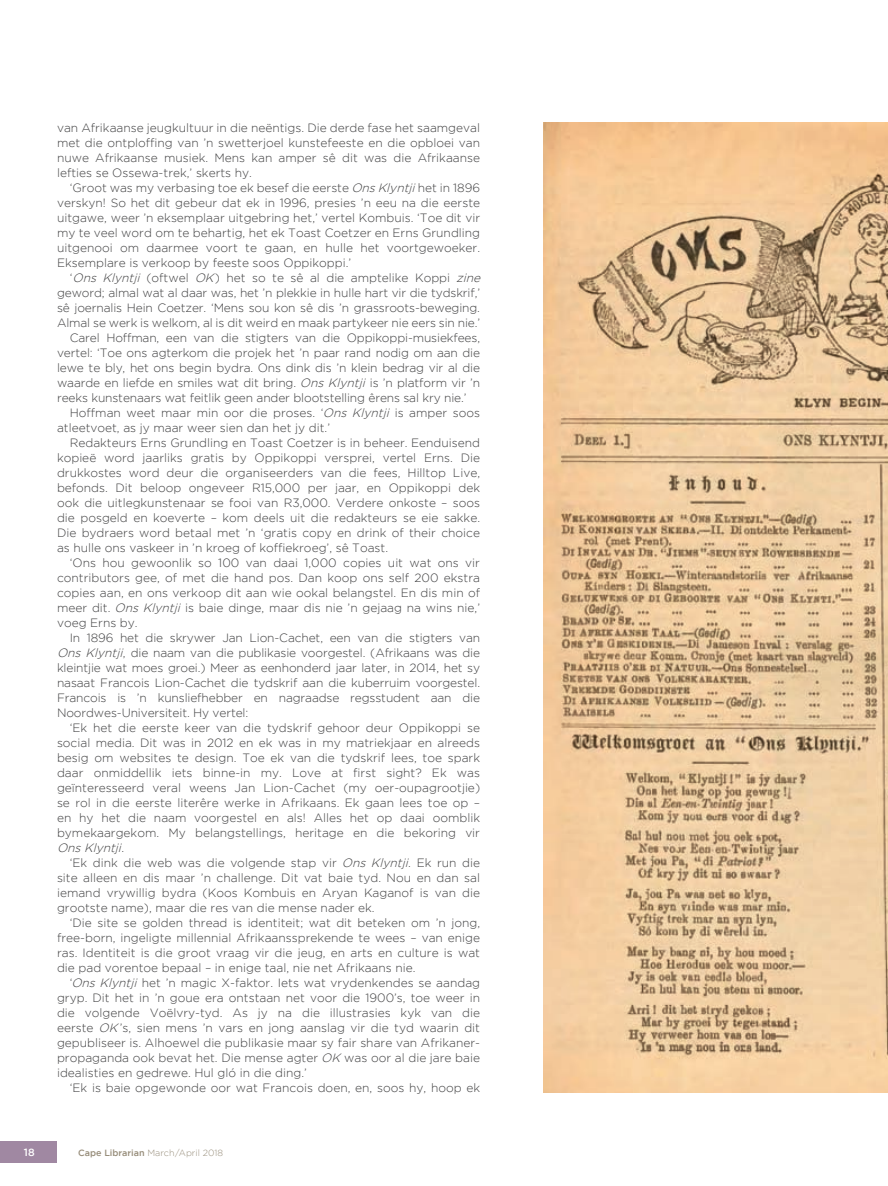
<style>
.page{position:relative;width:888px;height:1186px;background:#fff}
.page>*{position:absolute;margin:0;border:0;box-sizing:border-box;transform-origin:0 0}
.t1{font:300 12px/15px "Gotham";color:#3e3e3f;text-align:justify}
.t2{font:italic 300 12px "Gotham";color:#3e3e3f}
.t3{font:500 10.5px "Gotham";color:#fff}
.t4{font:300 9px "Gotham";color:#978d7a}
.s1{font-style:italic}
.s2{font-style:normal}
.s3{font-weight:500}
</style>
<div class="page">
<div style="left:0;top:1141px;width:57px;height:22px;background:#a088a2"></div>
<img style="left:544px;top:123px;width:344px;height:969px">
<p class="t1" style="left:57px;top:120px;width:425px">van Afrikaanse jeugkultuur in die neëntigs. Die derde fase het saamgeval met die ontploffing van ’n swetterjoel kunstefeeste en die opbloei van nuwe Afrikaanse musiek. Mens kan amper sê dit was die Afrikaanse lefties se Ossewa-trek,’ skerts hy.</p>
<p class="t1" style="left:57px;top:180px;width:425px;text-indent:13px">‘Groot was my verbasing toe ek besef die eerste <span class="s1">OnsKlyntji</span>het in 1896 verskyn! So het dit gebeur dat ek in 1996, presies ’n eeu na die eerste uitgawe, weer ’n eksemplaar uitgebring het,’ vertel Kombuis. ‘Toe dit vir my te veel word om te behartig, het ek Toast Coetzer en Erns Grundling uitgenooi om daarmee voort te gaan, en hulle het voortgewoeker.<br>Eksemplare is verkoop by feeste soos Oppikoppi.’</p>
<p class="t1" style="left:70px;top:270px;width:415px">‘<span class="s1">Ons Klyntji</span> (oftwel <span class="s1">OK</span>) het so te sê al die amptelike Koppi <span class="s1">zine</span></p>
<p class="t1" style="left:57px;top:285px;width:425px">geword; almal wat al daar was, het ’n plekkie in hulle hart vir die tydskrif,’</p>
<p class="t1" style="left:57px;top:300px;width:425px">sê joernalis Hein Coetzer. ‘Mens sou kon sê dis ’n grassroots-beweging.</p>
<p class="t1" style="left:57px;top:315px;width:425px">Almal se werk is welkom, al is dit weird en maak partykeer nie eers sin nie.’</p>
<p class="t1" style="left:70px;top:330px;width:412px">Carel Hoffman, een van die stigters van die Oppikoppi-musiekfees,</p>
<p class="t1" style="left:57px;top:345px;width:425px">vertel: ‘Toe ons agterkom die projek het ’n paar rand nodig om aan die</p>
<p class="t1" style="left:57px;top:360px;width:425px">lewe te bly, het ons begin bydra. Ons dink dis ’n klein bedrag vir al die</p>
<p class="t1" style="left:57px;top:375px;width:425px">waarde en liefde en smiles wat dit bring. <span class="s1">Ons Klyntji</span> is ’n platform vir ’n</p>
<p class="t1" style="left:57px;top:390px;width:411px">reeks kunstenaars wat feitlik geen ander blootstelling êrens sal kry nie.’</p>
<p class="t1" style="left:70px;top:405px;width:412px">Hoffman weet maar min oor die proses. ‘<span class="s1">Ons Klyntji</span> is amper soos</p>
<p class="t1" style="left:57px;top:420px;width:275px">atleetvoet, as jy maar weer sien dan het jy dit.’</p>
<p class="t1" style="left:70px;top:435px;width:412px">Redakteurs Erns Grundling en Toast Coetzer is in beheer. Eenduisend</p>
<p class="t1" style="left:57px;top:450px;width:425px">kopieë word jaarliks gratis by Oppikoppi versprei, vertel Erns. Die</p>
<p class="t1" style="left:57px;top:465px;width:425px">drukkostes word deur die organiseerders van die fees, Hilltop Live,</p>
<p class="t1" style="left:57px;top:480px;width:425px">befonds. Dit beloop ongeveer R15,000 per jaar, en Oppikoppi dek</p>
<p class="t1" style="left:57px;top:495px;width:425px">ook die uitlegkunstenaar se fooi van R3,000. Verdere onkoste – soos</p>
<p class="t1" style="left:57px;top:510px;width:425px">die posgeld en koeverte – kom deels uit die redakteurs se eie sakke.</p>
<p class="t1" style="left:57px;top:525px;width:424px">Die bydraers word betaal met ’n ‘gratis copy en drink of their choice</p>
<p class="t1" style="left:57px;top:540px;width:333px">as hulle ons vaskeer in ’n kroeg of koffiekroeg’, sê Toast.</p>
<p class="t1" style="left:70px;top:555px;width:412px">‘Ons hou gewoonlik so 100 van daai 1,000 copies uit wat ons vir</p>
<p class="t1" style="left:57px;top:570px;width:425px">contributors gee, of met die hand pos. Dan koop ons self 200 ekstra</p>
<p class="t1" style="left:57px;top:585px;width:425px">copies aan, en ons verkoop dit aan wie ookal belangstel. En dis min of</p>
<p class="t1" style="left:57px;top:600px;width:425px">meer dit. <span class="s1">Ons Klyntji</span> is baie dinge, maar dis nie ’n gejaag na wins nie,’</p>
<p class="t1" style="left:57px;top:615px;width:82px">voeg Erns by.</p>
<p class="t1" style="left:70px;top:630px;width:412px">In 1896 het die skrywer Jan Lion-Cachet, een van die stigters van</p>
<p class="t1" style="left:57px;top:645px;width:425px"><span class="s1">Ons Klyntji</span>, die naam van die publikasie voorgestel. (Afrikaans was die</p>
<p class="t1" style="left:57px;top:660px;width:425px">kleintjie wat moes groei.) Meer as eenhonderd jaar later, in 2014, het sy</p>
<p class="t1" style="left:57px;top:675px;width:425px">nasaat Francois Lion-Cachet die tydskrif aan die kuberruim voorgestel.</p>
<p class="t1" style="left:57px;top:690px;width:425px">Francois is ’n kunsliefhebber en nagraadse regsstudent aan die</p>
<p class="t1" style="left:57px;top:705px;width:193px">Noordwes-Universiteit. Hy vertel:</p>
<p class="t1" style="left:70px;top:720px;width:412px">‘Ek het die eerste keer van die tydskrif gehoor deur Oppikoppi se</p>
<p class="t1" style="left:57px;top:735px;width:425px">social media. Dit was in 2012 en ek was in my matriekjaar en alreeds</p>
<p class="t1" style="left:57px;top:750px;width:425px">besig om websites te design. Toe ek van die tydskrif lees, toe spark</p>
<p class="t1" style="left:57px;top:765px;width:425px">daar onmiddellik iets binne-in my. Love at first sight? Ek was</p>
<p class="t1" style="left:57px;top:780px;width:425px">geïnteresseerd veral weens Jan Lion-Cachet (my oer-oupagrootjie)</p>
<p class="t1" style="left:57px;top:795px;width:425px">se rol in die eerste literêre werke in Afrikaans. Ek gaan lees toe op –</p>
<p class="t1" style="left:57px;top:810px;width:425px">en hy het die naam voorgestel en als! Alles het op daai oomblik</p>
<p class="t1" style="left:57px;top:825px;width:425px">bymekaargekom. My belangstellings, heritage en die bekoring vir</p>
<p class="t2" style="left:57px;top:841px;width:69px">OnsKlyntji<span class="s2">.</span></p>
<p class="t1" style="left:70px;top:855px;width:412px">‘Ek dink die web was die volgende stap vir <span class="s1">Ons Klyntji</span>. Ek run die</p>
<p class="t1" style="left:57px;top:870px;width:425px">site alleen en dis maar ’n challenge. Dit vat baie tyd. Nou en dan sal</p>
<p class="t1" style="left:57px;top:885px;width:425px">iemand vrywillig bydra (Koos Kombuis en Aryan Kaganof is van die</p>
<p class="t1" style="left:57px;top:900px;width:319px">grootste name), maar die res van die mense nader ek.</p>
<p class="t1" style="left:70px;top:915px;width:412px">‘Die site se golden thread is identiteit; wat dit beteken om ’n jong,</p>
<p class="t1" style="left:57px;top:930px;width:425px">free-born, ingeligte millennial Afrikaanssprekende te wees – van enige</p>
<p class="t1" style="left:57px;top:945px;width:425px">ras. Identiteit is die groot vraag vir die jeug, en arts en culture is wat</p>
<p class="t1" style="left:57px;top:960px;width:360px">die pad vorentoe bepaal – in enige taal, nie net Afrikaans nie.</p>
<p class="t1" style="left:70px;top:975px;width:412px">‘<span class="s1">Ons Klyntji</span> het ’n magic X-faktor. Iets wat vrydenkendes se aandag</p>
<p class="t1" style="left:57px;top:990px;width:424px">gryp. Dit het in ’n goue era ontstaan net voor die 1900’s, toe weer in</p>
<p class="t1" style="left:57px;top:1005px;width:425px">die volgende Voëlvry-tyd. As jy na die illustrasies kyk van die</p>
<p class="t1" style="left:57px;top:1020px;width:425px">eerste <span class="s1">OK</span>’s, sien mens ’n vars en jong aanslag vir die tyd waarin dit</p>
<p class="t1" style="left:57px;top:1035px;width:425px">gepubliseer is. Alhoewel die publikasie maar sy fair share van Afrikaner-</p>
<p class="t1" style="left:57px;top:1050px;width:425px">propaganda ook bevat het. Die mense agter <span class="s1">OK</span> was oor al die jare baie</p>
<p class="t1" style="left:57px;top:1065px;width:251px">idealisties en gedrewe. Hul gló in die ding.’</p>
<p class="t1" style="left:70px;top:1080px;width:412px">‘Ek is baie opgewonde oor wat Francois doen, en, soos hy, hoop ek</p>
<p class="t3" style="left:24px;top:1146px;width:12px">18</p>
<p class="t4" style="left:78px;top:1147px;width:146px"><span class="s3">Cape Librarian</span> March/April 2018</p>
</div>
